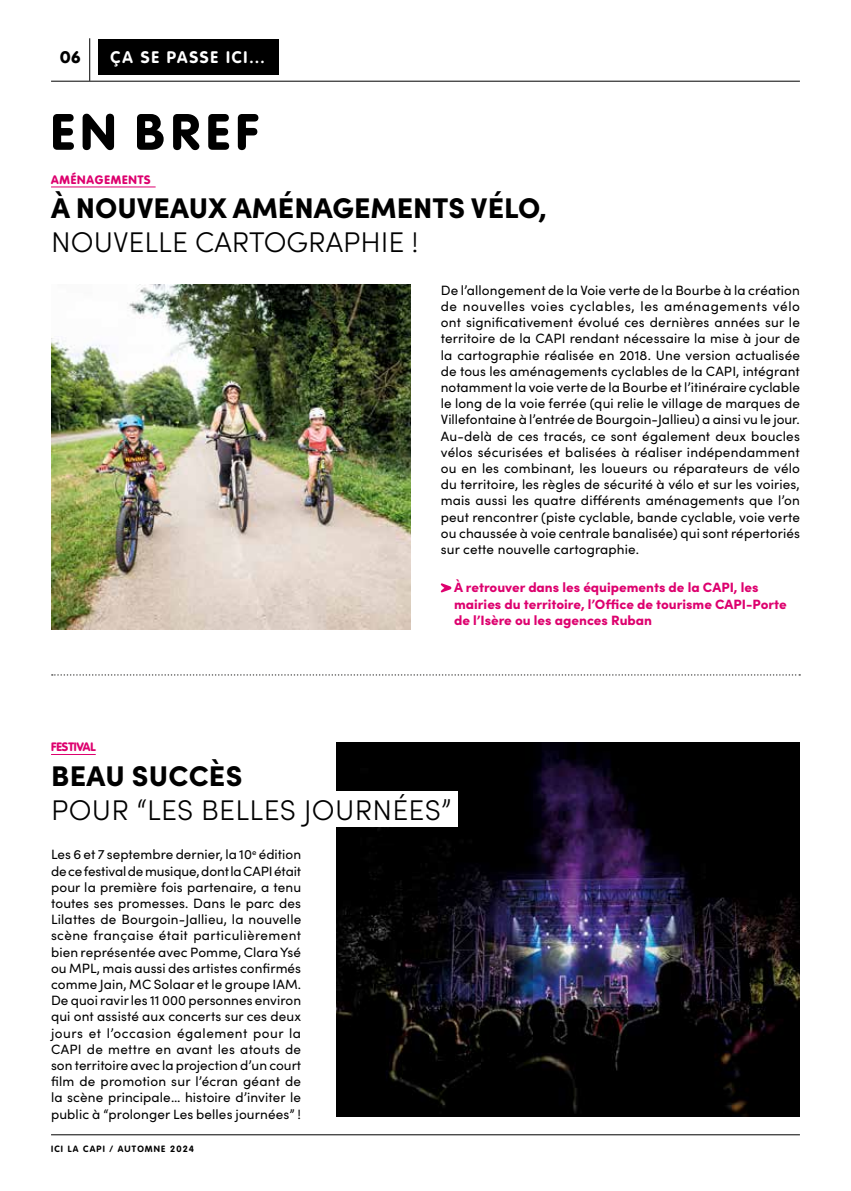
<style>
.page{position:relative;width:851px;height:1191px;background:#fff}
.page>*{position:absolute;margin:0;border:0;box-sizing:border-box;transform-origin:0 0}
.t1{font:900 50.25px "VAG Rounded Std";letter-spacing:.125em;color:#000}
.t2{font:300 28.5px "Sofia Pro";color:#000}
.t3{font:900 28.5px "Sofia Pro";color:#000}
.t4{font:700 16.5px "VAG Rounded Std";letter-spacing:.105em;color:#fff}
.t5{font:900 16.5px "VAG Rounded Std";color:#000}
.t6{font:13.5px/16.2px "Sofia Pro";letter-spacing:.01em;color:#000;text-align:justify}
.t7{font:900 13.5px/16.2px "Sofia Pro";color:#dd006e}
.t8{font:900 12px "VAG Rounded Std";letter-spacing:.07em;color:#dd006e}
.t9{font:900 12px "VAG Rounded Std";color:#dd006e}
.t10{font:700 9px "VAG Rounded Std";letter-spacing:.125em;color:#000}
</style>
<div class="page">
<hr style="left:89px;top:38px;width:1px;height:43px;background:#000">
<hr style="left:51px;top:81px;width:748px;height:1px;background:#000">
<hr style="left:51px;top:1134px;width:748px;height:1px;background:#000">
<div style="left:98px;top:39px;width:180px;height:36px;background:#000"></div>
<img style="left:336px;top:742px;width:463px;height:374px">
<svg style="left:52px;top:674px;width:748px;height:1px"></svg>
<svg style="left:441px;top:583px;width:10px;height:9px"></svg>
<hr style="left:51px;top:187px;width:105px;height:1px;background:#dd006e">
<div style="left:296px;top:791px;width:161px;height:36px;background:#fff"></div>
<hr style="left:51px;top:754px;width:45px;height:1px;background:#dd006e">
<img style="left:51px;top:285px;width:359px;height:344px">
<p class="t5" style="left:60px;top:48px;width:22px">06</p>
<p class="t4" style="left:111px;top:48px;width:156px">ÇA SE PASSE ICI…</p>
<h1 class="t1" style="left:51px;top:102px;width:208px">EN BREF</h1>
<p class="t8" style="left:51px;top:172px;width:101px">AMÉNAGEMENTS</p>
<h2 class="t3" style="left:51px;top:186px;width:497px">À NOUVEAUX AMÉNAGEMENTS VÉLO,</h2>
<h2 class="t2" style="left:51px;top:222px;width:369px">NOUVELLE CARTOGRAPHIE !</h2>
<p class="t6" style="left:441px;top:281px;width:360px">De l’allongement de la Voie verte de la Bourbe à la création de nouvelles voies cyclables, les aménagements vélo ont significativement évolué ces dernières années sur le territoire de la CAPI rendant nécessaire la mise à jour de la cartographie réalisée en 2018. Une version actualisée de tous les aménagements cyclables de la CAPI, intégrant notamment la voie verte de la Bourbe et l’itinéraire cyclable le long de la voie ferrée (qui relie le village de marques de Villefontaine à l’entrée de Bourgoin-Jallieu) a ainsi vu le jour.<br>Au-delà de ces tracés, ce sont également deux boucles vélos sécurisées et balisées à réaliser indépendamment ou en les combinant, les loueurs ou réparateurs de vélo du territoire, les règles de sécurité à vélo et sur les voiries, mais aussi les quatre différents aménagements que l’on peut rencontrer (piste cyclable, bande cyclable, voie verte ou chaussée à voie centrale banalisée) qui sont répertoriés sur cette nouvelle cartographie.</p>
<p class="t7" style="left:454px;top:578px;width:334px">À retrouver dans les équipements de la CAPI, les mairies du territoire, l’Office de tourisme CAPI-Porte de l’Isère ou les agences Ruban</p>
<p class="t9" style="left:51px;top:740px;width:46px">FESTIVAL</p>
<h2 class="t3" style="left:51px;top:753px;width:193px">BEAU SUCCÈS</h2>
<h2 class="t2" style="left:51px;top:789px;width:401px">POUR “LES BELLES JOURNÉES”</h2>
<p class="t6" style="left:51px;top:846px;width:252px">Les 6 et 7 septembre dernier, la 10<sup>e</sup> édition de ce festival de musique, dont la CAPI était pour la première fois partenaire, a tenu toutes ses promesses. Dans le parc des Lilattes de Bourgoin-Jallieu, la nouvelle scène française était particulièrement bien représentée avec Pomme, Clara Ysé ou MPL, mais aussi des artistes confirmés comme Jain, MC Solaar et le groupe IAM.<br>De quoi ravir les 11 000 personnes environ qui ont assisté aux concerts sur ces deux jours et l’occasion également pour la CAPI de mettre en avant les atouts de son territoire avec la projection d’un court film de promotion sur l’écran géant de la scène principale… histoire d’inviter le public à “prolonger Les belles journées” !</p>
<p class="t10" style="left:51px;top:1143px;width:144px">ICI LA CAPI / AUTOMNE 2024</p>
</div>
